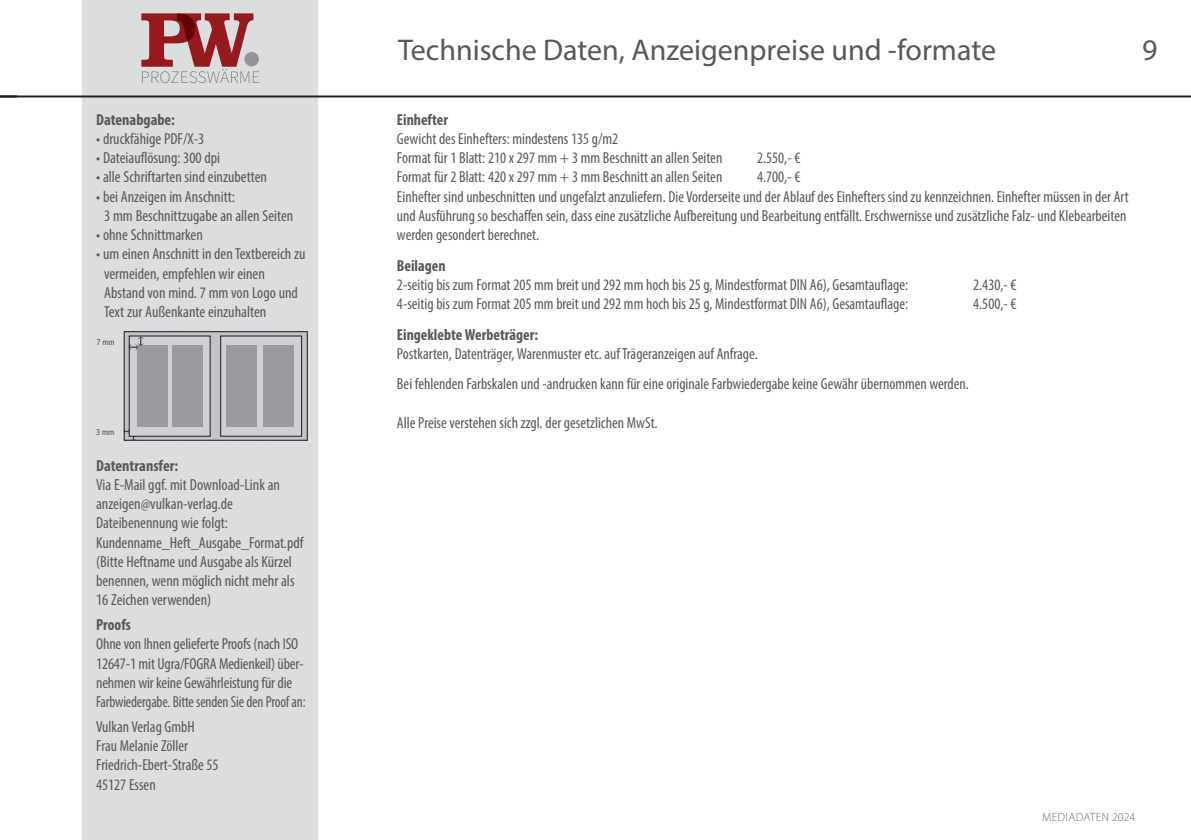
<style>
.page{position:relative;width:1191px;height:840px;background:#fff}
.page>*{position:absolute;margin:0;border:0;box-sizing:border-box;transform-origin:0 0}
.t1{font:30px "Myriad Pro";color:#57585a}
.t2{font:condensed 16px/19.2px "Myriad Pro";color:#57585a}
.t3{font:700 condensed 16px "Myriad Pro";color:#57585a}
.t4{font:300 12px "Myriad Pro";letter-spacing:.02em;color:#6c6d70}
.t5{font:condensed 8.4px "Frutiger LT Pro";color:#57585a}
</style>
<div class="page">
<div style="left:82px;top:0;width:236px;height:839px;background:#dcdddf"></div>
<hr style="left:0;top:95px;width:1191px;height:2px;background:#231f20">
<svg style="left:141px;top:13px;width:118px;height:70px"></svg>
<div style="left:244px;top:52px;width:15px;height:14px;background:#939598;border-radius:50%"></div>
<svg style="left:124px;top:331px;width:184px;height:109px"></svg>
<p class="t3" style="left:96px;top:109px;width:80px">Datenabgabe:</p>
<p class="t2" style="left:96px;top:129px;width:110px">• druckfähige PDF/X-3</p>
<p class="t2" style="left:96px;top:148px;width:126px">• Dateiauflösung: 300 dpi</p>
<p class="t2" style="left:96px;top:167px;width:172px">• alle Schriftarten sind einzubetten</p>
<p class="t2" style="left:104px;top:186px;width:191px;text-indent:-8px">• bei Anzeigen im Anschnitt:<br>3 mm Beschnittzugabe an allen Seiten</p>
<p class="t2" style="left:96px;top:225px;width:108px">• ohne Schnittmarken</p>
<p class="t2" style="left:104px;top:244px;width:203px;text-indent:-8px">• um einen Anschnitt in den Textbereich zu vermeiden, empfehlen wir einen Abstand von mind. 7 mm von Logo und Text zur Außenkante einzuhalten</p>
<p class="t5" style="left:96px;top:337px;width:20px">7 mm</p>
<p class="t5" style="left:96px;top:427px;width:20px">3 mm</p>
<p class="t3" style="left:96px;top:455px;width:84px">Datentransfer:</p>
<p class="t2" style="left:96px;top:474px;width:209px">Via E-Mail ggf. mit Download-Link an anzeigen@vulkan-verlag.de Dateibenennung wie folgt:<br>Kundenname_Heft_Ausgabe_Format.pdf (Bitte Heftname und Ausgabe als Kürzel benennen, wenn möglich nicht mehr als 16 Zeichen verwenden)</p>
<p class="t3" style="left:96px;top:614px;width:36px">Proofs</p>
<p class="t2" style="left:96px;top:634px;width:211px">Ohne von Ihnen gelieferte Proofs (nach ISO 12647-1 mit Ugra/FOGRA Medienkeil) über&shy;nehmen wir keine Gewährleistung für die Farbwiedergabe. Bitte senden Sie den Proof an:</p>
<p class="t2" style="left:96px;top:716px;width:124px">Vulkan Verlag GmbH<br>Frau Melanie Zöller<br>Friedrich-Ebert-Straße 55<br>45127 Essen</p>
<h1 class="t1" style="left:398px;top:31px;width:599px">Technische Daten, Anzeigenpreise und -formate</h1>
<h1 class="t1" style="left:1142px;top:31px;width:17px">9</h1>
<p class="t3" style="left:397px;top:109px;width:53px">Einhefter</p>
<p class="t2" style="left:397px;top:129px;width:327px">Gewicht des Einhefters: mindestens 135 g/m2<br>Format für 1 Blatt: 210 x 297 mm + 3 mm Beschnitt an allen Seiten</p>
<p class="t2" style="left:757px;top:148px;width:45px">2.550,- €</p>
<p class="t2" style="left:397px;top:167px;width:327px">Format für 2 Blatt: 420 x 297 mm + 3 mm Beschnitt an allen Seiten</p>
<p class="t2" style="left:397px;top:167px;width:733px;text-indent:360px">4.700,- €<br>Einhefter sind unbeschnitten und ungefalzt anzuliefern. Die Vorderseite und der Ablauf des Einhefters sind zu kennzeichnen. Einhefter müssen in der Art und Ausführung so beschaffen sein, dass eine zusätzliche Aufbereitung und Bearbeitung entfällt. Erschwernisse und zusätzliche Falz- und Klebearbeiten werden gesondert berechnet.</p>
<p class="t3" style="left:397px;top:255px;width:50px">Beilagen</p>
<p class="t2" style="left:397px;top:274px;width:512px">2-seitig bis zum Format 205 mm breit und 292 mm hoch bis 25 g, Mindestformat DIN A6), Gesamtauflage:</p>
<p class="t2" style="left:973px;top:274px;width:45px">2.430,- €</p>
<p class="t2" style="left:397px;top:294px;width:512px">4-seitig bis zum Format 205 mm breit und 292 mm hoch bis 25 g, Mindestformat DIN A6), Gesamtauflage:</p>
<p class="t2" style="left:973px;top:294px;width:45px">4.500,- €</p>
<p class="t3" style="left:397px;top:324px;width:142px">Eingeklebte Werbeträger:</p>
<p class="t2" style="left:397px;top:338px;width:573px;line-height:30.6px">Postkarten, Datenträger, Warenmuster etc. auf Trägeranzeigen auf Anfrage.<br>Bei fehlenden Farbskalen und -andrucken kann für eine originale Farbwiedergabe keine Gewähr übernommen werden.</p>
<p class="t2" style="left:397px;top:412px;width:262px">Alle Preise verstehen sich zzgl. der gesetzlichen MwSt.</p>
<p class="t4" style="left:1042px;top:808px;width:95px">MEDIADATEN 2024</p>
</div>
